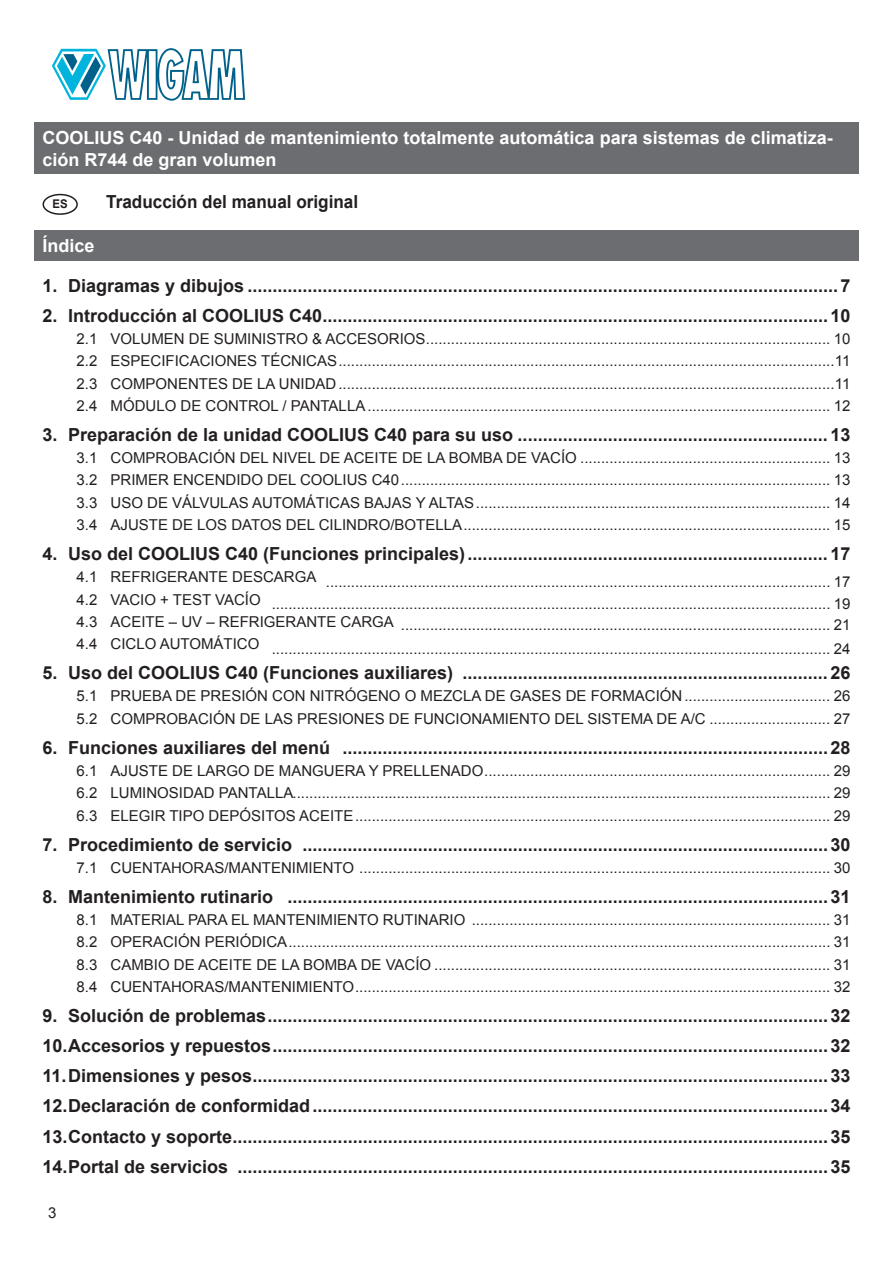
<style>
.page{position:relative;width:893px;height:1263px;background:#fff}
.page>*{position:absolute;margin:0;border:0;box-sizing:border-box;transform-origin:0 0}
.IHV_1{font:700 18px "Arial";color:#231f20}
.Headline_1_ohne_Nummer{font:700 18px/21.6px "Arial";color:#fff}
.Headline__Bedienungsanleitung__Titelseit{font:700 18px "Arial";color:#231f20;scale:.95 1}
.t1{font:15px "Arial";color:#231f20}
.Headline__Bedienungsanleitung__Titelseit-2{font:700 12px "Arial";color:#231f20;scale:.95 1}
</style>
<div class="page">
<svg style="left:52px;top:48px;width:193px;height:53px"></svg>
<div style="left:34px;top:122px;width:825px;height:52px;background:#6c6d70"></div>
<div style="left:34px;top:230px;width:825px;height:31px;background:#6c6d70"></div>
<div style="left:43px;top:194px;width:35px;height:21px;border:2px solid #231f20;border-radius:50%"></div>
<p class="Headline_1_ohne_Nummer" style="left:43px;top:127px;width:792px">COOLIUS C40 - Unidad de mantenimiento totalmente automática para sistemas de climatiza&shy;ción R744 de gran volumen</p>
<p class="Headline__Bedienungsanleitung__Titelseit-2" style="left:52px;top:196px;width:18px">ES</p>
<p class="Headline__Bedienungsanleitung__Titelseit" style="left:106px;top:190px;width:267px">Traducción del manual original</p>
<p class="Headline_1_ohne_Nummer" style="left:43px;top:235px;width:54px">Índice</p>
<p class="IHV_1" style="left:43px;top:273px;width:809px">1. Diagramas y dibujos ......................................................................................................................7</p>
<p class="IHV_1" style="left:43px;top:304px;width:809px">2. Introducción al COOLIUS C40.....................................................................................................10</p>
<p class="t1" style="left:77px;top:329px;width:775px">2.1 VOLUMEN DE SUMINISTRO &amp; ACCESORIOS................................................................................................. 10</p>
<p class="t1" style="left:77px;top:351px;width:775px">2.2 ESPECIFICACIONES TÉCNICAS.......................................................................................................................11</p>
<p class="t1" style="left:77px;top:373px;width:775px">2.3 COMPONENTES DE LA UNIDAD.......................................................................................................................11</p>
<p class="t1" style="left:77px;top:396px;width:775px">2.4 MÓDULO DE CONTROL / PANTALLA............................................................................................................... 12</p>
<p class="IHV_1" style="left:43px;top:423px;width:809px">3. Preparación de la unidad COOLIUS C40 para su uso .............................................................. 13</p>
<p class="t1" style="left:77px;top:448px;width:775px">3.1 COMPROBACIÓN DEL NIVEL DE ACEITE DE LA BOMBA DE VACÍO ............................................................ 13</p>
<p class="t1" style="left:77px;top:470px;width:775px">3.2 PRIMER ENCENDIDO DEL COOLIUS C40....................................................................................................... 13</p>
<p class="t1" style="left:77px;top:492px;width:775px">3.3 USO DE VÁLVULAS AUTOMÁTICAS BAJAS Y ALTAS..................................................................................... 14</p>
<p class="t1" style="left:77px;top:515px;width:775px">3.4 AJUSTE DE LOS DATOS DEL CILINDRO/BOTELLA........................................................................................ 15</p>
<p class="IHV_1" style="left:43px;top:542px;width:809px">4. Uso del COOLIUS C40 (Funciones principales)........................................................................17</p>
<p class="t1" style="left:77px;top:572px;width:775px">4.1 REFRIGERANTE DESCARGA ......................................................................................................................... 17</p>
<p class="t1" style="left:77px;top:594px;width:775px">4.2 VACIO + TEST VACÍO ...................................................................................................................................... 19</p>
<p class="t1" style="left:77px;top:615px;width:775px">4.3 ACEITE – UV – REFRIGERANTE CARGA ....................................................................................................... 21</p>
<p class="t1" style="left:77px;top:638px;width:775px">4.4 CICLO AUTOMÁTICO ...................................................................................................................................... 24</p>
<p class="IHV_1" style="left:43px;top:661px;width:809px">5. Uso del COOLIUS C40 (Funciones auxiliares) .........................................................................26</p>
<p class="t1" style="left:77px;top:686px;width:775px">5.1 PRUEBA DE PRESIÓN CON NITRÓGENO O MEZCLA DE GASES DE FORMACIÓN................................... 26</p>
<p class="t1" style="left:77px;top:708px;width:775px">5.2 COMPROBACIÓN DE LAS PRESIONES DE FUNCIONAMIENTO DEL SISTEMA DE A/C ............................. 27</p>
<p class="IHV_1" style="left:43px;top:735px;width:809px">6. Funciones auxiliares del menú .................................................................................................28</p>
<p class="t1" style="left:77px;top:761px;width:775px">6.1 AJUSTE DE LARGO DE MANGUERA Y PRELLENADO................................................................................... 29</p>
<p class="t1" style="left:77px;top:783px;width:775px">6.2 LUMINOSIDAD PANTALLA................................................................................................................................. 29</p>
<p class="t1" style="left:77px;top:805px;width:775px">6.3 ELEGIR TIPO DEPÓSITOS ACEITE.................................................................................................................. 29</p>
<p class="IHV_1" style="left:43px;top:832px;width:809px">7. Procedimiento de servicio .........................................................................................................30</p>
<p class="t1" style="left:77px;top:858px;width:775px">7.1 CUENTAHORAS/MANTENIMIENTO ................................................................................................................. 30</p>
<p class="IHV_1" style="left:43px;top:885px;width:809px">8. Mantenimiento rutinario ............................................................................................................31</p>
<p class="t1" style="left:77px;top:910px;width:775px">8.1 MATERIAL PARA EL MANTENIMIENTO RUTINARIO ...................................................................................... 31</p>
<p class="t1" style="left:77px;top:932px;width:775px">8.2 OPERACIÓN PERIÓDICA.................................................................................................................................. 31</p>
<p class="t1" style="left:77px;top:955px;width:775px">8.3 CAMBIO DE ACEITE DE LA BOMBA DE VACÍO ............................................................................................... 31</p>
<p class="t1" style="left:77px;top:977px;width:775px">8.4 CUENTAHORAS/MANTENIMIENTO.................................................................................................................. 32</p>
<p class="IHV_1" style="left:43px;top:1004px;width:809px">9. Solución de problemas................................................................................................................32</p>
<p class="IHV_1" style="left:43px;top:1034px;width:809px">10.Accesorios y repuestos...............................................................................................................32</p>
<p class="IHV_1" style="left:43px;top:1064px;width:809px">11.Dimensiones y pesos...................................................................................................................33</p>
<p class="IHV_1" style="left:43px;top:1094px;width:809px">12.Declaración de conformidad.......................................................................................................34</p>
<p class="IHV_1" style="left:43px;top:1124px;width:809px">13.Contacto y soporte.......................................................................................................................35</p>
<p class="IHV_1" style="left:43px;top:1154px;width:809px">14.Portal de servicios ......................................................................................................................35</p>
<p class="t1" style="left:48px;top:1202px;width:10px">3</p>
</div>
